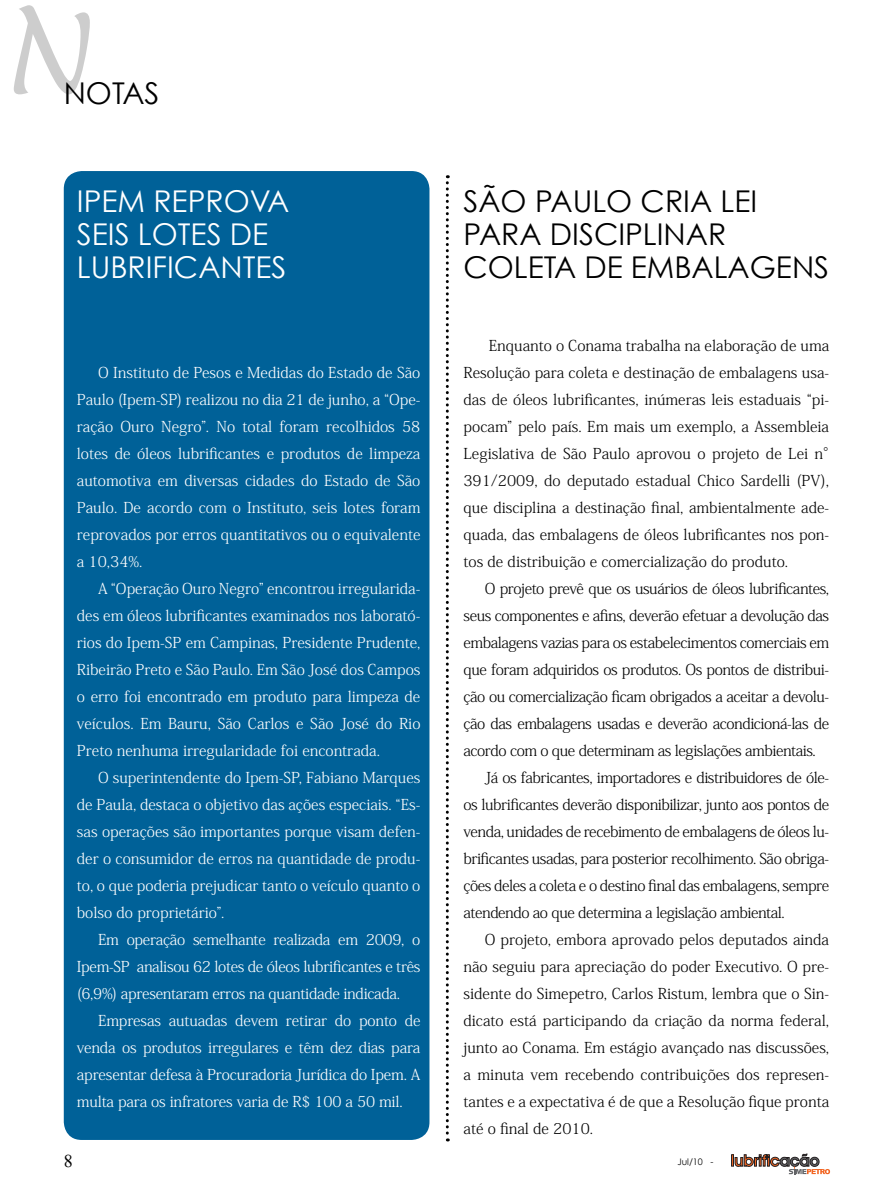
<style>
.page{position:relative;width:893px;height:1191px;background:#fff}
.page>*{position:absolute;margin:0;border:0;box-sizing:border-box;transform-origin:0 0}
.t1{font:italic 108px "Lucida Handwriting";color:#000}
.t2{font:30px/33px "Century Gothic";color:#000}
.t3{font:30px/33px "Century Gothic";color:#fff}
.t4{font:18px "Times New Roman";color:#000}
.t5{font:300 15px/27px "Koz Min Pro";color:#fff;text-align:justify}
.t6{font:300 15px/27px "Koz Min Pro";color:#000}
.t7{font:300 15px "Koz Min Pro";letter-spacing:-.03em;color:#000}
.t8{font:9px "Century Gothic";color:#000}
</style>
<div class="page">
<div style="left:64px;top:171px;width:365px;height:969px;background:#006198;border-radius:18px"></div>
<svg style="left:731px;top:1153px;width:99px;height:21px"></svg>
<svg style="left:446px;top:175px;width:3px;height:966px"></svg>
<h1 class="t1" style="left:0;top:-11px;width:89px">N</h1>
<h2 class="t2" style="left:64px;top:76px;width:97px">NOTAS</h2>
<h2 class="t3" style="left:77px;top:184px;width:214px">IPEM REPROVA<br>SEIS LOTES DE<br>LUBRIFICANTES</h2>
<p class="t5" style="left:77px;top:359px;width:345px;text-indent:21px">O Instituto de Pesos e Medidas do Estado de São Paulo (Ipem-SP) realizou no dia 21 de junho, a “Ope&shy;ração Ouro Negro”. No total foram recolhidos 58 lotes de óleos lubrificantes e produtos de limpeza automotiva em diversas cidades do Estado de São Paulo. De acordo com o Instituto, seis lotes foram reprovados por erros quantitativos ou o equivalente a 10,34%.</p>
<p class="t5" style="left:77px;top:575px;width:345px;text-indent:21px">A “Operação Ouro Negro” encontrou irregularida&shy;des em óleos lubrificantes examinados nos laborató&shy;rios do Ipem-SP em Campinas, Presidente Prudente, Ribeirão Preto e São Paulo. Em São José dos Campos o erro foi encontrado em produto para limpeza de veículos. Em Bauru, São Carlos e São José do Rio Preto nenhuma irregularidade foi encontrada.</p>
<p class="t5" style="left:77px;top:764px;width:345px;text-indent:21px">O superintendente do Ipem-SP, Fabiano Marques de Paula, destaca o objetivo das ações especiais. “Es&shy;sas operações são importantes porque visam defen&shy;der o consumidor de erros na quantidade de produ&shy;to, o que poderia prejudicar tanto o veículo quanto o bolso do proprietário”.</p>
<p class="t5" style="left:77px;top:926px;width:345px;text-indent:21px">Em operação semelhante realizada em 2009, o Ipem-SP analisou 62 lotes de óleos lubrificantes e três (6,9%) apresentaram erros na quantidade indicada.</p>
<p class="t5" style="left:77px;top:1007px;width:345px;text-indent:21px">Empresas autuadas devem retirar do ponto de venda os produtos irregulares e têm dez dias para apresentar defesa à Procuradoria Jurídica do Ipem. A multa para os infratores varia de R$ 100 a 50 mil.</p>
<p class="t4" style="left:64px;top:1148px;width:10px">8</p>
<h2 class="t2" style="left:463px;top:184px;width:367px">SÃO PAULO CRIA LEI<br>PARA DISCIPLINAR<br>COLETA DE EMBALAGENS</h2>
<p class="t6" style="left:463px;top:332px;width:376px;text-indent:25px">Enquanto o Conama trabalha na elaboração de uma Resolução para coleta e destinação de embalagens usa&shy;das de óleos lubrificantes, inúmeras leis estaduais “pi&shy;pocam” pelo país. Em mais um exemplo, a Assembleia Legislativa de São Paulo aprovou o projeto de Lei n° 391/2009, do deputado estadual Chico Sardelli (PV), que disciplina a destinação final, ambientalmente ade&shy;quada, das embalagens de óleos lubrificantes nos pon&shy;tos de distribuição e comercialização do produto.</p>
<p class="t7" style="left:485px;top:578px;width:346px">O projeto prevê que os usuários de óleos lubrificantes,</p>
<p class="t7" style="left:463px;top:605px;width:367px">seus componentes e afins, deverão efetuar a devolução das</p>
<p class="t7" style="left:463px;top:632px;width:367px">embalagens vazias para os estabelecimentos comerciais em</p>
<p class="t7" style="left:463px;top:659px;width:367px">que foram adquiridos os produtos. Os pontos de distribui-</p>
<p class="t7" style="left:463px;top:686px;width:367px">ção ou comercialização ficam obrigados a aceitar a devolu-</p>
<p class="t7" style="left:463px;top:713px;width:367px">ção das embalagens usadas e deverão acondicioná-las de</p>
<p class="t7" style="left:463px;top:740px;width:354px">acordo com o que determinam as legislações ambientais.</p>
<p class="t7" style="left:485px;top:767px;width:346px">Já os fabricantes, importadores e distribuidores de óle-</p>
<p class="t7" style="left:463px;top:794px;width:367px">os lubrificantes deverão disponibilizar, junto aos pontos de</p>
<p class="t7" style="left:463px;top:821px;width:367px">venda, unidades de recebimento de embalagens de óleos lu-</p>
<p class="t7" style="left:463px;top:848px;width:367px">brificantes usadas, para posterior recolhimento. São obriga-</p>
<p class="t7" style="left:463px;top:875px;width:367px">ções deles a coleta e o destino final das embalagens, sempre</p>
<p class="t7" style="left:463px;top:902px;width:323px">atendendo ao que determina a legislação ambiental.</p>
<p class="t6" style="left:485px;top:926px;width:346px">O projeto, embora aprovado pelos deputados ainda</p>
<p class="t6" style="left:463px;top:953px;width:367px">não seguiu para apreciação do poder Executivo. O pre-</p>
<p class="t6" style="left:463px;top:980px;width:367px">sidente do Simepetro, Carlos Ristum, lembra que o Sin-</p>
<p class="t6" style="left:463px;top:1007px;width:367px">dicato está participando da criação da norma federal,</p>
<p class="t6" style="left:463px;top:1034px;width:367px">junto ao Conama. Em estágio avançado nas discussões,</p>
<p class="t6" style="left:463px;top:1061px;width:367px">a minuta vem recebendo contribuições dos represen-</p>
<p class="t6" style="left:463px;top:1088px;width:367px">tantes e a expectativa é de que a Resolução fique pronta</p>
<p class="t6" style="left:463px;top:1115px;width:131px">até o final de 2010.</p>
<p class="t8" style="left:677px;top:1156px;width:37px">Jul/10 -</p>
</div>
